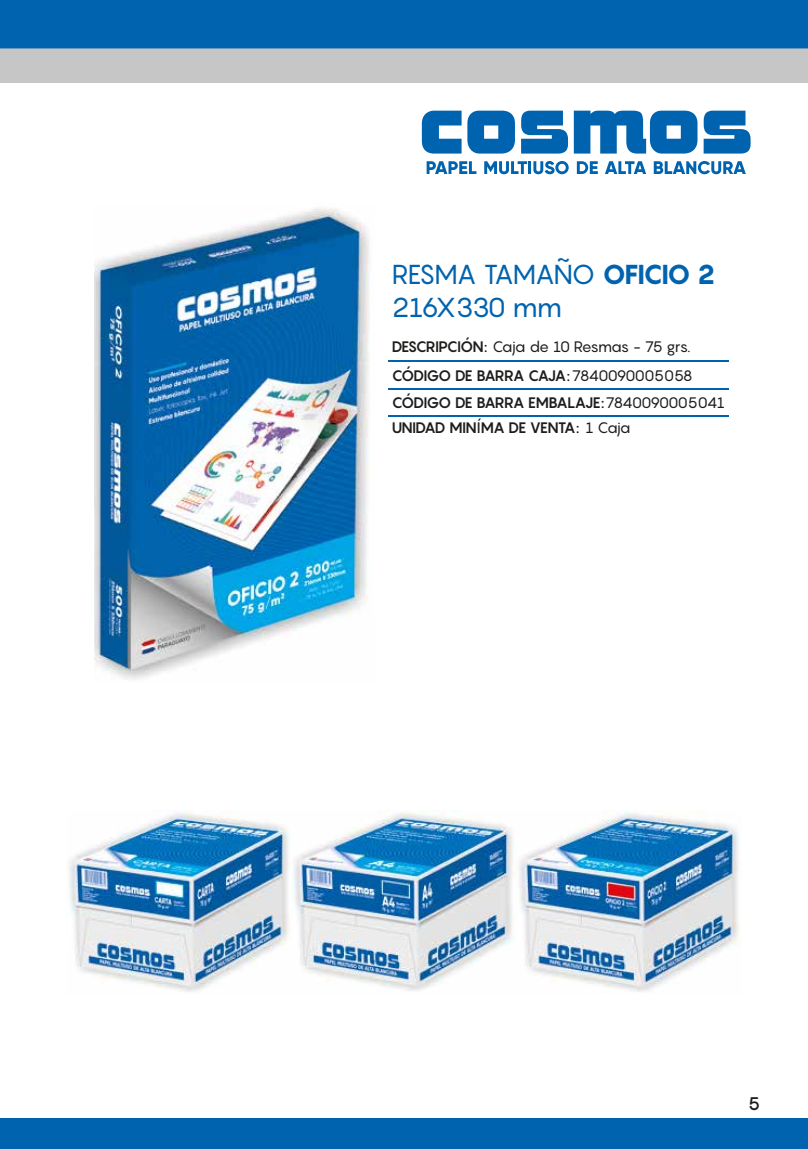
<style>
.page{position:relative;width:808px;height:1149px;background:#fff}
.page>*{position:absolute;margin:0;border:0;box-sizing:border-box;transform-origin:0 0}
.t1{font:27px/32.8px "Pangram";letter-spacing:-.055em;color:#0063af}
.t2{font:500 18px "Pangram";color:#1d1d1b}
.t3{font:15px/28.8px "Pangram";letter-spacing:-.06em;color:#1d1d1b}
.t4{font:700 15px/25.2px "Pangram";letter-spacing:-.055em;color:#1d1d1b}
.s1{font-weight:800}
.s2{font-weight:700}
.s3{font-weight:400}
.s4{font-weight:500}
</style>
<div class="page">
<div style="left:0;top:1118px;width:808px;height:30px;background:#0063af"></div>
<svg style="left:0;top:0;width:808px;height:154px"></svg>
<svg style="left:422px;top:111px;width:328px;height:42px"></svg>
<svg style="left:427px;top:161px;width:49px;height:13px"></svg>
<svg style="left:484px;top:161px;width:85px;height:13px"></svg>
<svg style="left:577px;top:161px;width:21px;height:13px"></svg>
<svg style="left:605px;top:161px;width:41px;height:13px"></svg>
<svg style="left:654px;top:161px;width:92px;height:13px"></svg>
<hr style="left:388px;top:359px;width:340px;height:2px;background:#0063af">
<hr style="left:388px;top:388px;width:340px;height:2px;background:#0063af">
<hr style="left:388px;top:414px;width:340px;height:2px;background:#0063af">
<img style="left:95px;top:203px;width:275px;height:477px">
<img style="left:66px;top:810px;width:675px;height:182px">
<h1 class="t1" style="left:392px;top:257px;width:325px">RESMA TAMAÑO <span class="s1">OFICIO 2<br></span>216X330 mm</h1>
<p class="t3" style="left:392px;top:331px;width:303px"><span class="s2">DESCRIPCIÓN:</span> Caja de 10 Resmas - 75 grs.<br><span class="s2">CÓDIGO DE BARRA CAJA:</span> 7840090005058</p>
<p class="t4" style="left:392px;top:390px;width:335px">CÓDIGO DE BARRA EMBALAJE:<span class="s3">7840090005041<br></span>UNIDAD MIN<span class="s4">Í</span>MA DE VENTA: <span class="s3">1 Caja</span></p>
<p class="t2" style="left:748px;top:1091px;width:14px">5</p>
</div>
